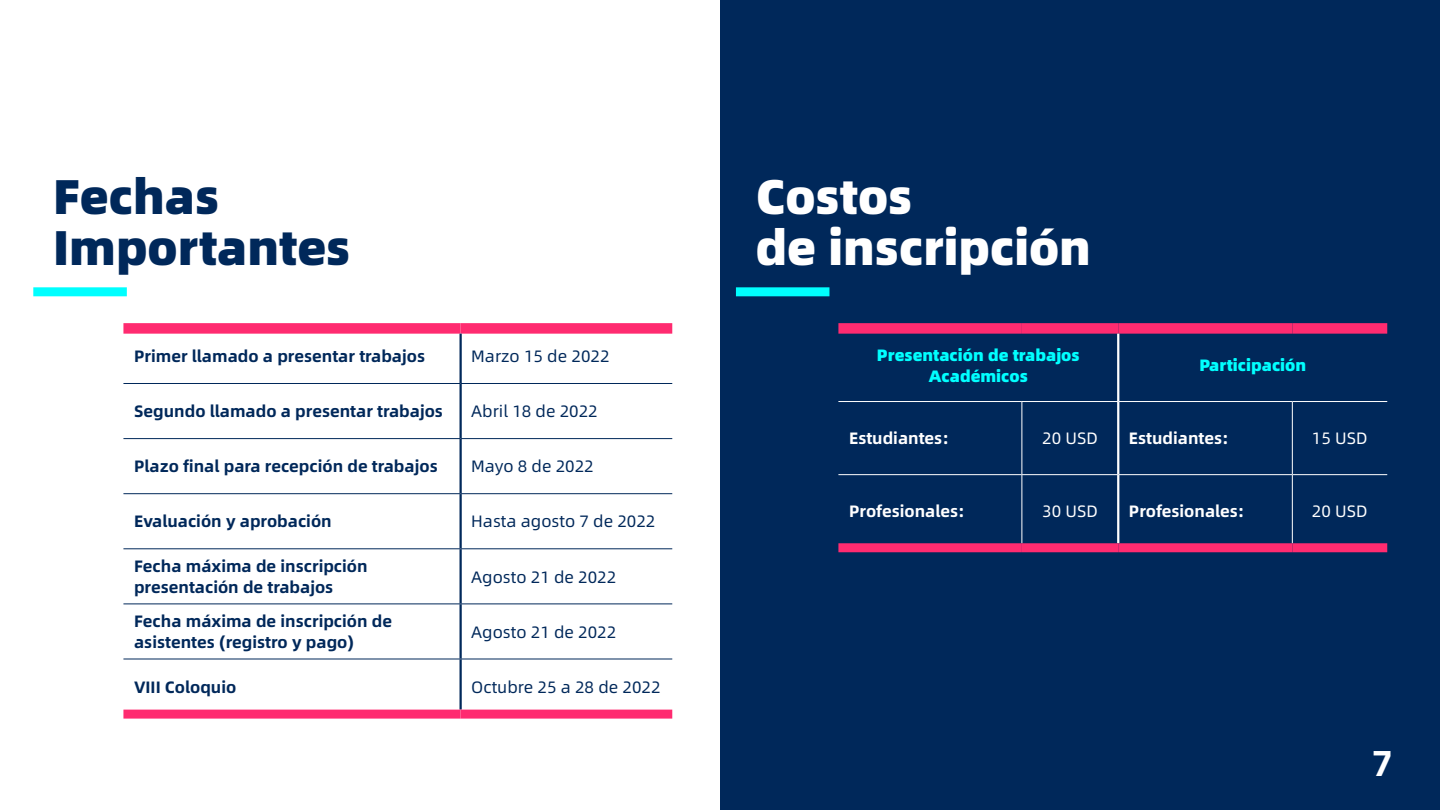
<style>
.page{position:relative;width:1440px;height:810px;background:#fff}
.page>*{position:absolute;margin:0;border:0;box-sizing:border-box;transform-origin:0 0}
.t1{font:800 48.75px/51.7px "Alibaba Pu Hui Ti";color:#fff}
.t2{font:800 48.75px/51.7px "Alibaba Pu Hui Ti";color:#00285a}
.t3{font:700 36px "Alibaba Pu Hui Ti";color:#fff}
.t4{font:700 16.5px/21.3px "Alibaba Pu Hui Ti";color:#00285a}
.t5{font:16.5px "Alibaba Pu Hui Ti";color:#00285a}
.t6{font:700 16.5px "Alibaba Pu Hui Ti";color:#fff}
.t7{font:800 16.5px/21.3px "Alibaba Pu Hui Ti";color:#0ff;text-align:center}
.t8{font:16.5px "Alibaba Pu Hui Ti";color:#fff}
</style>
<div class="page">
<div style="left:720px;top:0;width:720px;height:810px;background:#00285a"></div>
<div style="left:33px;top:287px;width:94px;height:9px;background:#0ff"></div>
<div style="left:736px;top:287px;width:93px;height:9px;background:#0ff"></div>
<div style="left:123px;top:323px;width:338px;height:11px;background:#ff2b70"></div>
<div style="left:461px;top:323px;width:211px;height:11px;background:#ff2b70"></div>
<hr style="left:460px;top:334px;width:2px;height:49px;background:#00285a">
<hr style="left:460px;top:384px;width:2px;height:54px;background:#00285a">
<hr style="left:460px;top:439px;width:2px;height:54px;background:#00285a">
<hr style="left:460px;top:494px;width:2px;height:54px;background:#00285a">
<hr style="left:460px;top:549px;width:2px;height:55px;background:#00285a">
<hr style="left:460px;top:604px;width:2px;height:55px;background:#00285a">
<hr style="left:460px;top:659px;width:2px;height:51px;background:#00285a">
<div style="left:123px;top:710px;width:338px;height:9px;background:#ff2b70"></div>
<div style="left:461px;top:710px;width:211px;height:9px;background:#ff2b70"></div>
<hr style="left:123px;top:383px;width:338px;height:1px;background:#00285a">
<hr style="left:461px;top:383px;width:211px;height:1px;background:#00285a">
<hr style="left:123px;top:438px;width:338px;height:1px;background:#00285a">
<hr style="left:461px;top:438px;width:211px;height:1px;background:#00285a">
<hr style="left:123px;top:493px;width:338px;height:1px;background:#00285a">
<hr style="left:461px;top:493px;width:211px;height:1px;background:#00285a">
<hr style="left:123px;top:548px;width:338px;height:1px;background:#00285a">
<hr style="left:461px;top:548px;width:211px;height:1px;background:#00285a">
<hr style="left:123px;top:604px;width:338px;height:1px;background:#00285a">
<hr style="left:461px;top:604px;width:211px;height:1px;background:#00285a">
<hr style="left:123px;top:659px;width:338px;height:1px;background:#00285a">
<hr style="left:461px;top:659px;width:211px;height:1px;background:#00285a">
<div style="left:838px;top:323px;width:184px;height:11px;background:#ff2b70"></div>
<div style="left:1022px;top:323px;width:96px;height:11px;background:#ff2b70"></div>
<div style="left:1118px;top:323px;width:174px;height:11px;background:#ff2b70"></div>
<div style="left:1292px;top:323px;width:95px;height:11px;background:#ff2b70"></div>
<hr style="left:838px;top:401px;width:184px;height:1px;background:#fff">
<hr style="left:1022px;top:401px;width:96px;height:1px;background:#fff">
<hr style="left:838px;top:474px;width:184px;height:1px;background:#fff">
<hr style="left:1022px;top:474px;width:96px;height:1px;background:#fff">
<hr style="left:1117px;top:334px;width:2px;height:67px;background:#fff">
<hr style="left:1117px;top:402px;width:2px;height:72px;background:#fff">
<hr style="left:1117px;top:475px;width:2px;height:68px;background:#fff">
<hr style="left:1118px;top:401px;width:174px;height:1px;background:#fff">
<hr style="left:1292px;top:401px;width:95px;height:1px;background:#fff">
<hr style="left:1292px;top:402px;width:1px;height:72px;background:#fff">
<hr style="left:1118px;top:474px;width:174px;height:1px;background:#fff">
<hr style="left:1292px;top:474px;width:95px;height:1px;background:#fff">
<hr style="left:1292px;top:475px;width:1px;height:68px;background:#fff">
<hr style="left:1022px;top:402px;width:1px;height:72px;background:#fff">
<hr style="left:1022px;top:475px;width:1px;height:68px;background:#fff">
<div style="left:838px;top:543px;width:184px;height:9px;background:#ff2b70"></div>
<div style="left:1022px;top:543px;width:96px;height:9px;background:#ff2b70"></div>
<div style="left:1118px;top:543px;width:174px;height:9px;background:#ff2b70"></div>
<div style="left:1292px;top:543px;width:95px;height:9px;background:#ff2b70"></div>
<h1 class="t2" style="left:53px;top:168px;width:299px">Fechas<br>Importantes</h1>
<h1 class="t1" style="left:756px;top:168px;width:337px">Costos<br>de inscripción</h1>
<p class="t4" style="left:134px;top:345px;width:293px">Primer llamado a presentar trabajos</p>
<p class="t5" style="left:471px;top:344px;width:140px">Marzo 15 de 2022</p>
<p class="t4" style="left:134px;top:400px;width:310px">Segundo llamado a presentar trabajos</p>
<p class="t5" style="left:471px;top:399px;width:128px">Abril 18 de 2022</p>
<p class="t4" style="left:134px;top:455px;width:305px">Plazo final para recepción de trabajos</p>
<p class="t5" style="left:471px;top:454px;width:124px">Mayo 8 de 2022</p>
<p class="t4" style="left:134px;top:510px;width:199px">Evaluación y aprobación</p>
<p class="t5" style="left:471px;top:509px;width:186px">Hasta agosto 7 de 2022</p>
<p class="t4" style="left:134px;top:555px;width:235px">Fecha máxima de inscripción presentación de trabajos</p>
<p class="t5" style="left:471px;top:564px;width:147px">Agosto 21 de 2022</p>
<p class="t4" style="left:134px;top:610px;width:260px">Fecha máxima de inscripción de asistentes (registro y pago)</p>
<p class="t5" style="left:471px;top:620px;width:147px">Agosto 21 de 2022</p>
<p class="t4" style="left:134px;top:675px;width:104px">VIII Coloquio</p>
<p class="t5" style="left:471px;top:675px;width:191px">Octubre 25 a 28 de 2022</p>
<p class="t7" style="left:877px;top:343px;width:204px">Presentación de trabajos<br>Académicos</p>
<p class="t7" style="left:1199px;top:354px;width:108px">Participación</p>
<p class="t6" style="left:849px;top:426px;width:101px">Estudiantes:</p>
<p class="t8" style="left:1042px;top:426px;width:57px">20 USD</p>
<p class="t6" style="left:1129px;top:426px;width:101px">Estudiantes:</p>
<p class="t8" style="left:1312px;top:426px;width:57px">15 USD</p>
<p class="t6" style="left:849px;top:499px;width:117px">Profesionales:</p>
<p class="t8" style="left:1042px;top:499px;width:57px">30 USD</p>
<p class="t6" style="left:1129px;top:499px;width:117px">Profesionales:</p>
<p class="t8" style="left:1312px;top:499px;width:57px">20 USD</p>
<h2 class="t3" style="left:1372px;top:735px;width:23px">7</h2>
</div>
